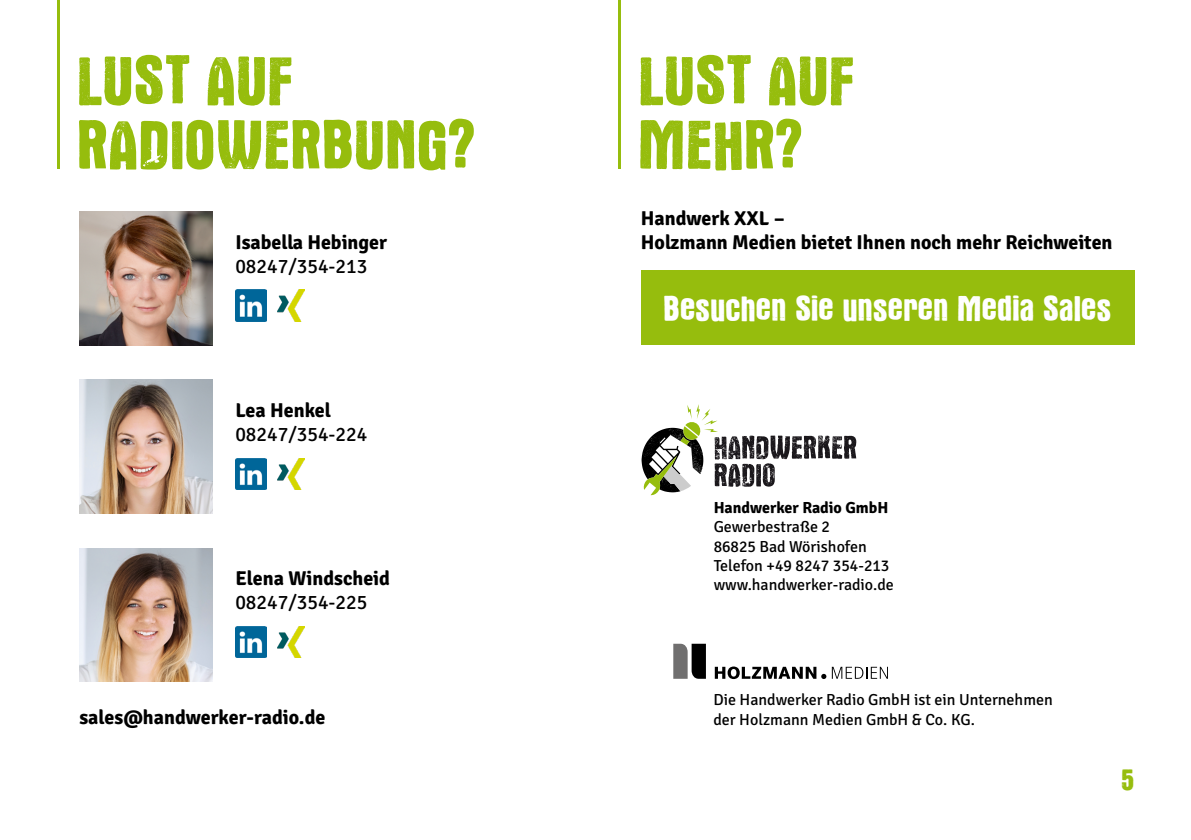
<style>
.page{position:relative;width:1191px;height:840px;background:#fff}
.page>*{position:absolute;margin:0;border:0;box-sizing:border-box;transform-origin:0 0}
.t1{font:72px/64px "Victor";color:#96bd0d}
.t2{font:37px "Victor";color:#fff}
.t3{font:32px "Victor";color:#96bd0d}
.t4{font:700 20px "Signika";color:#000}
.t5{font:20px "Signika";color:#000}
.t6{font:16px/19.2px "Signika";color:#000}
.t7{font:700 16px "Signika";color:#000}
</style>
<div class="page">
<hr style="left:618px;top:0;width:3px;height:169px;background:#96bd0d">
<hr style="left:57px;top:0;width:3px;height:169px;background:#96bd0d">
<div style="left:641px;top:270px;width:493px;height:75px;background:#96bd0d"></div>
<img style="left:79px;top:211px;width:134px;height:134px">
<img style="left:79px;top:379px;width:134px;height:134px">
<img style="left:79px;top:548px;width:134px;height:133px">
<img style="left:235px;top:290px;width:31px;height:31px">
<img style="left:235px;top:458px;width:31px;height:31px">
<img style="left:235px;top:626px;width:31px;height:31px">
<img style="left:278px;top:290px;width:26px;height:31px">
<img style="left:278px;top:458px;width:26px;height:31px">
<img style="left:278px;top:626px;width:26px;height:31px">
<svg style="left:641px;top:404px;width:215px;height:91px"></svg>
<svg style="left:673px;top:643px;width:33px;height:35px"></svg>
<svg style="left:715px;top:666px;width:111px;height:12px"></svg>
<svg style="left:832px;top:666px;width:56px;height:12px"></svg>
<h1 class="t1" style="left:77px;top:51px;width:400px">LUST AUF<br>RADIOWERBUNG?</h1>
<h1 class="t1" style="left:638px;top:51px;width:217px">LUST AUF<br>MEHR?</h1>
<p class="t4" style="left:641px;top:204px;width:145px">Handwerk XXL –</p>
<p class="t4" style="left:235px;top:228px;width:153px">Isabella Hebinger</p>
<p class="t4" style="left:641px;top:228px;width:473px">Holzmann Medien bietet Ihnen noch mehr Reichweiten</p>
<p class="t5" style="left:235px;top:255px;width:134px">08247/354-213</p>
<p class="t4" style="left:235px;top:396px;width:97px">Lea Henkel</p>
<p class="t5" style="left:235px;top:423px;width:134px">08247/354-224</p>
<p class="t4" style="left:235px;top:564px;width:156px">Elena Windscheid</p>
<p class="t5" style="left:235px;top:591px;width:134px">08247/354-225</p>
<h2 class="t2" style="left:663px;top:290px;width:449px">Besuchen Sie unseren Media Sales</h2>
<p class="t7" style="left:713px;top:496px;width:176px">Handwerker Radio GmbH</p>
<p class="t6" style="left:713px;top:517px;width:182px">Gewerbestraße 2<br>86825 Bad Wörishofen<br>Telefon +49 8247 354-213 www.handwerker-radio.de</p>
<p class="t4" style="left:79px;top:702px;width:247px">sales@handwerker-radio.de</p>
<p class="t6" style="left:713px;top:690px;width:341px">Die Handwerker Radio GmbH ist ein Unternehmen der Holzmann Medien GmbH &amp; Co. KG.</p>
<h3 class="t3" style="left:1121px;top:764px;width:15px">5</h3>
</div>
